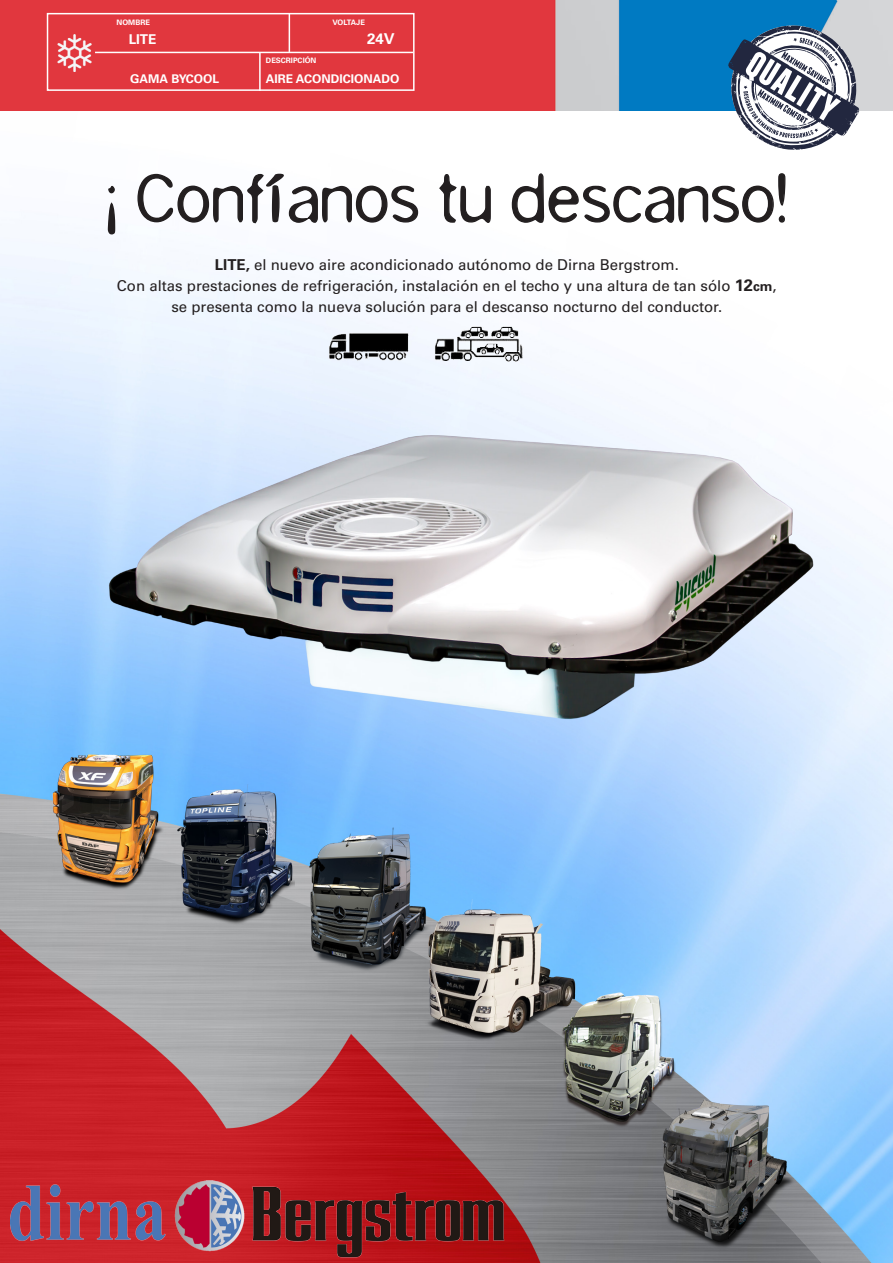
<style>
.page{position:relative;width:893px;height:1263px;background:#fff}
.page>*{position:absolute;margin:0;border:0;box-sizing:border-box;transform-origin:0 0}
.t1{font:78px "Slurry";letter-spacing:.02em;color:#231f20}
.t2{font:15px "Univers LT Std";color:#231f20}
.t3{font:700 15px "Univers LT Std";color:#fff}
.t4{font:700 13.5px "Univers LT Std";color:#fff}
.t5{font:700 12px "Univers LT Std";color:#fff}
.t6{font:700 7.5px "Univers LT Std";color:#fff}
.t7{font:700 7.5px "Univers LT Std";letter-spacing:-.03em;color:#fff}
.s1{font-weight:700}
.s2{font-weight:700;font-size:16.5px}
.s3{font-weight:700;font-size:13.5px}
</style>
<div class="page">
<img style="left:0;top:239px;width:893px;height:1024px">
<img style="left:0;top:0;width:893px;height:111px">
<div style="left:47px;top:13px;width:368px;height:78px;border:2px solid #fff"></div>
<svg style="left:107px;top:185px;width:9px;height:50px"></svg>
<svg style="left:137px;top:173px;width:282px;height:51px"></svg>
<svg style="left:439px;top:174px;width:52px;height:49px"></svg>
<svg style="left:511px;top:173px;width:275px;height:50px"></svg>
<img style="left:11px;top:1180px;width:495px;height:77px">
<hr style="left:289px;top:13px;width:1px;height:39px;background:#fff">
<hr style="left:259px;top:52px;width:2px;height:39px;background:#fff">
<hr style="left:95px;top:52px;width:318px;height:1px;background:#fff">
<img style="left:56px;top:34px;width:37px;height:38px">
<img style="left:324px;top:325px;width:89px;height:40px">
<img style="left:428px;top:322px;width:101px;height:46px">
<img style="left:51px;top:752px;width:115px;height:140px">
<img style="left:552px;top:966px;width:123px;height:164px">
<img style="left:425px;top:897px;width:153px;height:152px">
<img style="left:304px;top:825px;width:132px;height:146px">
<img style="left:176px;top:784px;width:119px;height:144px">
<img style="left:660px;top:1098px;width:137px;height:151px">
<img style="left:90px;top:404px;width:743px;height:358px">
<svg style="left:722px;top:19px;width:143px;height:131px"></svg>
<p class="t6" style="left:117px;top:18px;width:35px">NOMBRE</p>
<p class="t7" style="left:333px;top:18px;width:34px">VOLTAJE</p>
<p class="t3" style="left:367px;top:30px;width:29px">24V</p>
<p class="t4" style="left:129px;top:31px;width:29px">LITE</p>
<p class="t5" style="left:130px;top:71px;width:91px">GAMA BYCOOL</p>
<p class="t5" style="left:266px;top:71px;width:135px">AIRE ACONDICIONADO</p>
<p class="t6" style="left:266px;top:56px;width:52px">DESCRIPCIÓN</p>
<p class="t1" style="left:107px;top:159px;width:681px">¡ Confíanos tu descanso!</p>
<p class="t2" style="left:215px;top:255px;width:466px"><span class="s1">LITE,</span> el nuevo aire acondicionado autónomo de Dirna Bergstrom.</p>
<p class="t2" style="left:117px;top:276px;width:661px">Con altas prestaciones de refrigeración, instalación en el techo y una altura de tan sólo <span class="s2">12</span><span class="s3">cm</span>,</p>
<p class="t2" style="left:171px;top:297px;width:552px">se presenta como la nueva solución para el descanso nocturno del conductor.</p>
</div>
